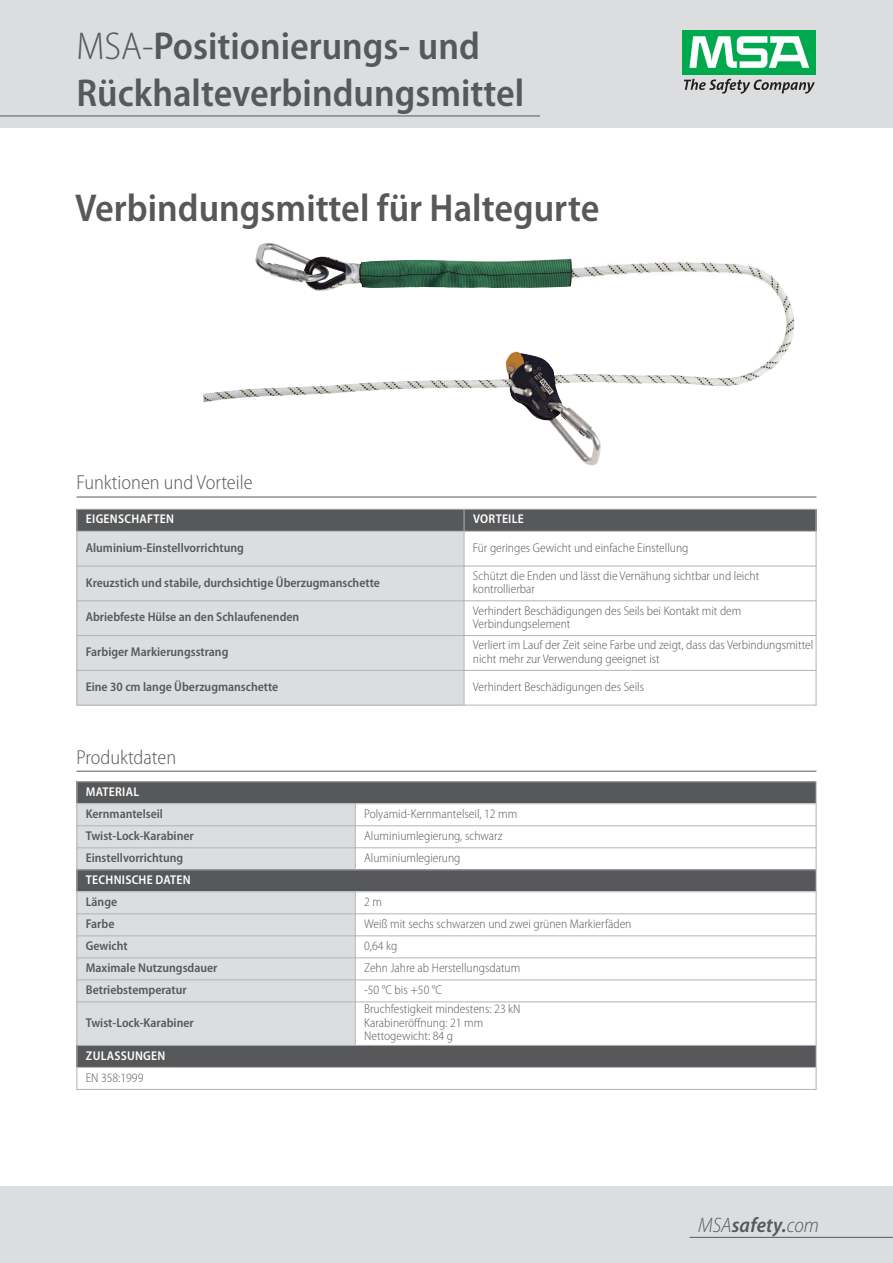
<style>
.page{position:relative;width:893px;height:1263px;background:#fff}
.page>*{position:absolute;margin:0;border:0;box-sizing:border-box;transform-origin:0 0}
.t1{font:600 semi-condensed 39px/46.8px "Myriad Pro";color:#57585a}
.t2{font:italic 600 semi-condensed 21px "Myriad Pro";letter-spacing:.01em;color:#57585a}
.t3{font:300 semi-condensed 20.25px "Myriad Pro";color:#57585a}
.t4{font:300 semi-condensed 12.75px/13.5px "Myriad Pro";color:#57585a}
.t5{font:600 semi-condensed 12.75px "Myriad Pro";color:#57585a}
.t6{font:600 semi-condensed 12.75px "Myriad Pro";letter-spacing:.02em;color:#fff}
.s1{font-weight:300}
</style>
<div class="page">
<div style="left:0;top:1186px;width:893px;height:77px;background:#dcdddf"></div>
<div style="left:0;top:0;width:893px;height:128px;background:#dcdddf"></div>
<div style="left:682px;top:30px;width:134px;height:44px;background:#00a94e"></div>
<svg style="left:689px;top:36px;width:120px;height:32px"></svg>
<svg style="left:684px;top:79px;width:131px;height:15px"></svg>
<hr style="left:690px;top:1237px;width:203px;height:1px;background:#57585a">
<hr style="left:77px;top:497px;width:739px;height:1px;background:#57585a">
<div style="left:77px;top:509px;width:387px;height:22px;background:#57585a"></div>
<div style="left:464px;top:509px;width:352px;height:22px;background:#57585a"></div>
<div style="left:77px;top:531px;width:387px;height:35px;background:#dcdddf"></div>
<div style="left:77px;top:566px;width:387px;height:35px;background:#dcdddf"></div>
<div style="left:77px;top:601px;width:387px;height:35px;background:#dcdddf"></div>
<div style="left:77px;top:636px;width:387px;height:34px;background:#dcdddf"></div>
<div style="left:77px;top:670px;width:387px;height:35px;background:#dcdddf"></div>
<hr style="left:77px;top:509px;width:1px;height:196px;background:#b2b3b7">
<hr style="left:464px;top:509px;width:1px;height:196px;background:#b2b3b7">
<hr style="left:816px;top:509px;width:1px;height:196px;background:#b2b3b7">
<hr style="left:77px;top:509px;width:739px;height:1px;background:#b2b3b7">
<hr style="left:77px;top:531px;width:739px;height:1px;background:#b2b3b7">
<hr style="left:77px;top:566px;width:739px;height:1px;background:#b2b3b7">
<hr style="left:77px;top:600px;width:739px;height:1px;background:#b2b3b7">
<hr style="left:77px;top:635px;width:739px;height:1px;background:#b2b3b7">
<hr style="left:77px;top:670px;width:739px;height:1px;background:#b2b3b7">
<hr style="left:77px;top:705px;width:739px;height:1px;background:#b2b3b7">
<div style="left:77px;top:781px;width:739px;height:23px;background:#57585a"></div>
<div style="left:77px;top:804px;width:278px;height:22px;background:#dcdddf"></div>
<div style="left:77px;top:826px;width:278px;height:22px;background:#dcdddf"></div>
<div style="left:77px;top:848px;width:278px;height:22px;background:#dcdddf"></div>
<div style="left:77px;top:870px;width:739px;height:22px;background:#57585a"></div>
<div style="left:77px;top:892px;width:278px;height:22px;background:#dcdddf"></div>
<div style="left:77px;top:914px;width:278px;height:22px;background:#dcdddf"></div>
<div style="left:77px;top:936px;width:278px;height:22px;background:#dcdddf"></div>
<div style="left:77px;top:958px;width:278px;height:22px;background:#dcdddf"></div>
<div style="left:77px;top:980px;width:278px;height:22px;background:#dcdddf"></div>
<div style="left:77px;top:1002px;width:278px;height:43px;background:#dcdddf"></div>
<div style="left:77px;top:1045px;width:739px;height:22px;background:#57585a"></div>
<hr style="left:77px;top:781px;width:1px;height:309px;background:#b2b3b7">
<hr style="left:355px;top:803px;width:1px;height:67px;background:#b2b3b7">
<hr style="left:355px;top:891px;width:1px;height:155px;background:#b2b3b7">
<hr style="left:816px;top:781px;width:1px;height:309px;background:#b2b3b7">
<hr style="left:77px;top:781px;width:739px;height:1px;background:#b2b3b7">
<hr style="left:77px;top:803px;width:739px;height:1px;background:#b2b3b7">
<hr style="left:77px;top:825px;width:739px;height:1px;background:#b2b3b7">
<hr style="left:77px;top:847px;width:739px;height:1px;background:#b2b3b7">
<hr style="left:77px;top:869px;width:739px;height:1px;background:#b2b3b7">
<hr style="left:77px;top:891px;width:739px;height:1px;background:#b2b3b7">
<hr style="left:77px;top:913px;width:739px;height:1px;background:#b2b3b7">
<hr style="left:77px;top:935px;width:739px;height:1px;background:#b2b3b7">
<hr style="left:77px;top:957px;width:739px;height:1px;background:#b2b3b7">
<hr style="left:77px;top:979px;width:739px;height:1px;background:#b2b3b7">
<hr style="left:77px;top:1001px;width:739px;height:1px;background:#b2b3b7">
<hr style="left:77px;top:1045px;width:739px;height:1px;background:#b2b3b7">
<hr style="left:77px;top:1067px;width:739px;height:1px;background:#b2b3b7">
<hr style="left:77px;top:1089px;width:739px;height:1px;background:#b2b3b7">
<hr style="left:77px;top:771px;width:739px;height:1px;background:#57585a">
<hr style="left:0;top:116px;width:540px;height:1px;background:#57585a">
<img style="left:204px;top:251px;width:590px;height:215px">
<h1 class="t1" style="left:77px;top:26px;width:449px"><span class="s1">MSA-</span>Positionierungs- und<br>Rückhalteverbindungsmittel</h1>
<h1 class="t1" style="left:75px;top:187px;width:526px">Verbindungsmittel für haltegurte</h1>
<h3 class="t3" style="left:77px;top:475px;width:178px">Funktionen und Vorteile</h3>
<p class="t6" style="left:86px;top:514px;width:90px">eigenschaFTen</p>
<p class="t6" style="left:473px;top:514px;width:52px">VoRTeile</p>
<p class="t5" style="left:86px;top:543px;width:160px">aluminium-einstellvorrichtung</p>
<p class="t4" style="left:473px;top:542px;width:217px">Für geringes Gewicht und einfache Einstellung</p>
<p class="t5" style="left:86px;top:578px;width:296px">Kreuzstich und stabile, durchsichtige Überzugmanschette</p>
<p class="t4" style="left:473px;top:570px;width:288px">Schützt die Enden und lässt die Vernähung sichtbar und leicht kontrollierbar</p>
<p class="t5" style="left:86px;top:612px;width:215px">abriebfeste hülse an den schlaufenenden</p>
<p class="t4" style="left:473px;top:605px;width:270px">Verhindert Beschädigungen des Seils bei Kontakt mit dem<br>Verbindungselement</p>
<p class="t5" style="left:86px;top:647px;width:144px">Farbiger Markierungsstrang</p>
<p class="t4" style="left:473px;top:639px;width:342px">Verliert im Lauf der Zeit seine Farbe und zeigt, dass das Verbindungsmittel nicht mehr zur Verwendung geeignet ist</p>
<p class="t5" style="left:86px;top:682px;width:194px">eine 30 cm lange Überzugmanschette</p>
<p class="t4" style="left:473px;top:681px;width:173px">Verhindert Beschädigungen des Seils</p>
<h3 class="t3" style="left:77px;top:749px;width:101px">Produktdaten</h3>
<p class="t6" style="left:86px;top:787px;width:55px">MaTeRial</p>
<p class="t5" style="left:86px;top:809px;width:79px">Kernmantelseil</p>
<p class="t4" style="left:364px;top:808px;width:155px">Polyamid-Kernmantelseil, 12 mm</p>
<p class="t5" style="left:86px;top:831px;width:109px">Twist-lock-Karabiner</p>
<p class="t4" style="left:364px;top:830px;width:140px">Aluminiumlegierung, schwarz</p>
<p class="t5" style="left:86px;top:853px;width:99px">einstellvorrichtung</p>
<p class="t4" style="left:364px;top:852px;width:98px">Aluminiumlegierung</p>
<p class="t6" style="left:86px;top:875px;width:106px">Technische DaTen</p>
<p class="t5" style="left:86px;top:897px;width:33px">länge</p>
<p class="t4" style="left:364px;top:896px;width:19px">2m</p>
<p class="t5" style="left:86px;top:919px;width:30px">Farbe</p>
<p class="t4" style="left:364px;top:918px;width:269px">Weiß mit sechs schwarzen und zwei grünen Markierfäden</p>
<p class="t5" style="left:86px;top:941px;width:43px">gewicht</p>
<p class="t4" style="left:364px;top:940px;width:35px">0,64 kg</p>
<p class="t5" style="left:86px;top:963px;width:133px">Maximale nutzungsdauer</p>
<p class="t4" style="left:364px;top:962px;width:158px">Zehn Jahre ab Herstellungsdatum</p>
<p class="t5" style="left:86px;top:985px;width:102px">Betriebstemperatur</p>
<p class="t4" style="left:364px;top:984px;width:79px">-50 °C bis +50 °C</p>
<p class="t5" style="left:86px;top:1018px;width:109px">Twist-lock-Karabiner</p>
<p class="t4" style="left:364px;top:1003px;width:158px">Bruchfestigkeit mindestens: 23 kN<br>Karabineröffnung: 21 mm<br>Nettogewicht: 84 g</p>
<p class="t6" style="left:86px;top:1051px;width:81px">Zulassungen</p>
<p class="t4" style="left:86px;top:1071px;width:59px">EN 358:1999</p>
<h2 class="t2" style="left:698px;top:1217px;width:122px"><span class="s1">MSA</span>safety.<span class="s1">com</span></h2>
</div>
